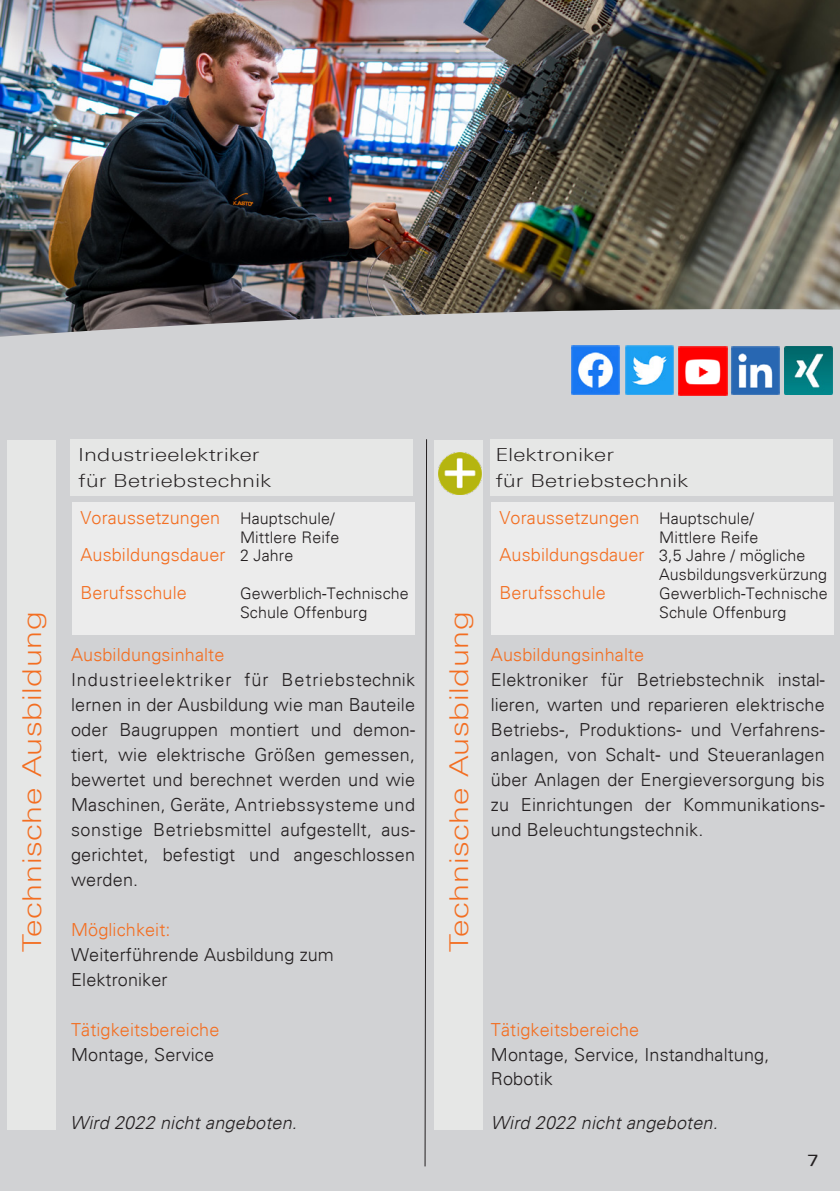
<style>
.page{position:relative;width:840px;height:1191px;background:#fff}
.page>*{position:absolute;margin:0;border:0;box-sizing:border-box;transform-origin:0 0}
.t1{font:300 26px "Linotype Univers 340 Ex";letter-spacing:.025em;color:#f36e21}
.Absatzformat_1{font:300 18px/25px "Univers";letter-spacing:.01em;color:#231f20;text-align:justify}
.t2{font:300 18px "Univers";letter-spacing:.005em;color:#f36e21}
.t3{font:300 18px "Linotype Univers 340 Ex";letter-spacing:.025em;color:#231f20}
.Absatzformat_1-2{font:italic 300 18px "Univers";letter-spacing:.01em;color:#231f20}
.t4{font:300 16px/18.8px "Univers";letter-spacing:.005em;color:#231f20}
.t5{font:expanded 16px "Univers";color:#231f20}
.s1{font-size:16px;color:#231f20}
.s2{font-size:18px;color:#f36e21}
</style>
<div class="page">
<div style="left:0;top:1119px;width:839px;height:72px;background:#d1d2d4"></div>
<img style="left:0;top:0;width:839px;height:299px">
<div style="left:0;top:299px;width:839px;height:820px;background:#d1d2d4"></div>
<div style="left:8px;top:440px;width:48px;height:689px;background:#e6e7e6"></div>
<div style="left:70px;top:439px;width:342px;height:57px;background:#e6e7e6"></div>
<div style="left:434px;top:440px;width:48px;height:689px;background:#e6e7e6"></div>
<div style="left:489px;top:439px;width:342px;height:57px;background:#e6e7e6"></div>
<svg style="left:424px;top:439px;width:3px;height:727px"></svg>
<div style="left:72px;top:503px;width:342px;height:132px;background:#ececec"></div>
<div style="left:490px;top:503px;width:342px;height:132px;background:#ececec"></div>
<img style="left:438px;top:452px;width:43px;height:42px">
<img style="left:678px;top:347px;width:48px;height:48px">
<img style="left:730px;top:346px;width:49px;height:48px">
<img style="left:571px;top:346px;width:48px;height:48px">
<img style="left:624px;top:346px;width:49px;height:48px">
<img style="left:783px;top:346px;width:48px;height:48px">
<p class="t1" style="left:17px;top:952px;width:342px;rotate:-90deg">Technische Ausbildung</p>
<p class="t3" style="left:79px;top:444px;width:182px">Industrieelektriker</p>
<p class="t3" style="left:79px;top:470px;width:194px">für Betriebstechnik</p>
<p class="t2" style="left:80px;top:507px;width:256px">Voraussetzungen <span class="s1">Hauptschule/</span></p>
<p class="t4" style="left:240px;top:527px;width:101px">Mittlere Reife</p>
<p class="t2" style="left:80px;top:544px;width:214px">Ausbildungsdauer <span class="s1">2 Jahre</span></p>
<p class="t2" style="left:80px;top:581px;width:108px">Berufsschule</p>
<p class="t4" style="left:240px;top:584px;width:170px">Gewerblich-Technische<br>Schule Offenburg</p>
<p class="t2" style="left:71px;top:644px;width:155px">Ausbildungsinhalte</p>
<p class="Absatzformat_1" style="left:71px;top:667px;width:345px">Industrieelektriker für Betriebstechnik lernen in der Ausbildung wie man Bauteile oder Baugruppen montiert und demon&shy;tiert, wie elektrische Größen gemessen, bewertet und berechnet werden und wie Maschinen, Geräte, Antriebssysteme und sonstige Betriebsmittel aufgestellt, aus&shy;gerichtet, befestigt und angeschlossen werden.</p>
<p class="t2" style="left:71px;top:918px;width:101px">Möglichkeit:</p>
<p class="Absatzformat_1" style="left:71px;top:941px;width:264px">Weiterführende Ausbildung zum</p>
<p class="Absatzformat_1" style="left:71px;top:966px;width:98px">Elektroniker</p>
<p class="t2" style="left:71px;top:1018px;width:150px">Tätigkeitsbereiche</p>
<p class="Absatzformat_1" style="left:71px;top:1041px;width:144px">Montage, Service</p>
<p class="t1" style="left:443px;top:952px;width:342px;rotate:-90deg">Technische Ausbildung</p>
<p class="t3" style="left:495px;top:444px;width:120px">Elektroniker</p>
<p class="t3" style="left:495px;top:470px;width:194px">für Betriebstechnik</p>
<p class="t2" style="left:499px;top:507px;width:256px">Voraussetzungen <span class="s1">Hauptschule/</span></p>
<p class="t4" style="left:658px;top:527px;width:101px">Mittlere Reife</p>
<p class="t4" style="left:499px;top:546px;width:307px"><span class="s2">Ausbildungsdauer</span> 3,5 Jahre / mögliche</p>
<p class="t4" style="left:658px;top:565px;width:169px">Ausbildungsverkürzung</p>
<p class="t2" style="left:499px;top:581px;width:108px">Berufsschule</p>
<p class="t4" style="left:658px;top:584px;width:170px">Gewerblich-Technische<br>Schule Offenburg</p>
<p class="t2" style="left:490px;top:644px;width:155px">Ausbildungsinhalte</p>
<p class="Absatzformat_1" style="left:490px;top:667px;width:335px">Elektroniker für Betriebstechnik instal&shy;lieren, warten und reparieren elektrische Betriebs-, Produktions- und Verfahrens&shy;anlagen, von Schalt- und Steueranlagen über Anlagen der Energieversorgung bis zu Einrichtungen der Kommunikations&shy;und Beleuchtungstechnik.</p>
<p class="t2" style="left:490px;top:1018px;width:150px">Tätigkeitsbereiche</p>
<p class="Absatzformat_1" style="left:490px;top:1041px;width:280px">Montage, Service, Instandhaltung,</p>
<p class="Absatzformat_1" style="left:490px;top:1066px;width:63px">Robotik</p>
<p class="Absatzformat_1-2" style="left:70px;top:1111px;width:228px">Wird 2022 nicht angeboten.</p>
<p class="Absatzformat_1-2" style="left:490px;top:1111px;width:228px">Wird 2022 nicht angeboten.</p>
<p class="t5" style="left:806px;top:1150px;width:13px">7</p>
</div>
